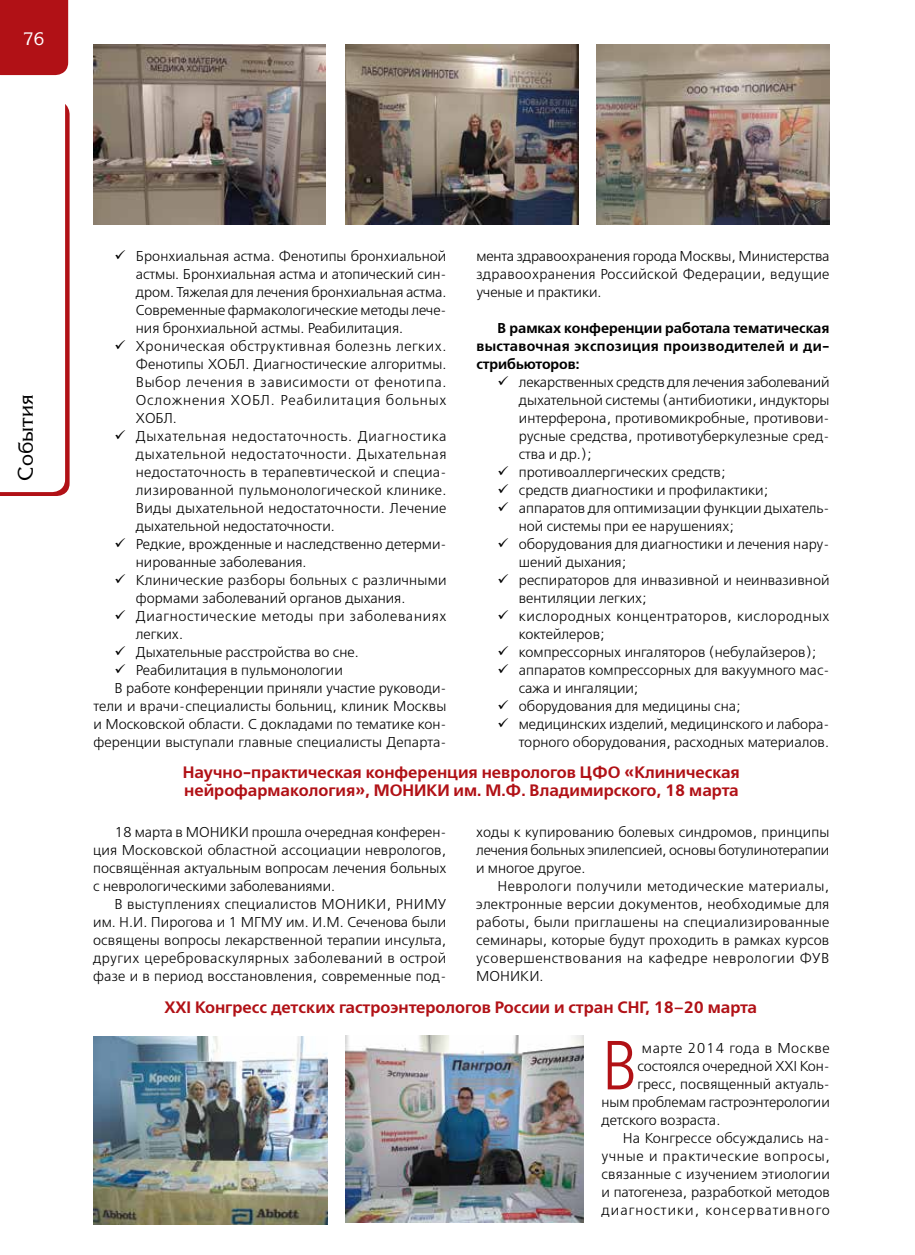
<style>
.page{position:relative;width:915px;height:1255px;background:#fff}
.page>*{position:absolute;margin:0;border:0;box-sizing:border-box;transform-origin:0 0}
.t1{font:69.15px "Free Set C";color:#b11116;scale:.9 1}
.t2{font:21px "Korinna C";color:#000}
.t3{font:18px "Korinna C";color:#fff}
.t4{font:700 16.5px/18px "Free Set C";color:#b11116}
.t5{font:14.25px/18px "Free Set C";color:#000;text-align:justify}
.t6{font:14.25px "Free Set C";letter-spacing:.04em;color:#000}
.t7{font:700 14.25px/18px "Free Set C";letter-spacing:.025em;color:#000;text-align:justify}
.t8{font:14.25px "Free Set C";letter-spacing:.025em;color:#000}
.t9{font:14.25px "Free Set C";letter-spacing:.05em;color:#000}
.t10{font:14.25px "Free Set C";letter-spacing:.02em;color:#000}
.t11{font:14.25px "Free Set C";letter-spacing:.035em;color:#000}
.t12{font:14.25px "Free Set C";letter-spacing:.045em;color:#000}
.t13{font:14.25px "Free Set C";letter-spacing:.055em;color:#000}
.t14{font:14.25px "Free Set C";letter-spacing:.075em;color:#000}
</style>
<div class="page">
<div style="left:0;top:0;width:68px;height:75px;background:#b11116"></div>
<svg style="left:0;top:104px;width:70px;height:392px"></svg>
<img style="left:94px;top:45px;width:231px;height:180px">
<img style="left:345px;top:45px;width:233px;height:180px">
<img style="left:596px;top:45px;width:233px;height:180px">
<img style="left:94px;top:1036px;width:233px;height:187px">
<img style="left:345px;top:1035px;width:238px;height:187px">
<p class="t3" style="left:23px;top:28px;width:23px">76</p>
<h2 class="t2" style="left:14px;top:480px;width:87px;rotate:-90deg">События</h2>
<p class="t5" style="left:136px;top:247px;width:312px">Бронхиальная астма. Фенотипы бронхиальной</p>
<p class="t5" style="left:136px;top:265px;width:312px">астмы. Бронхиальная астма и атопический син-</p>
<p class="t5" style="left:136px;top:283px;width:312px">дром. Тяжелая для лечения бронхиальная астма.</p>
<p class="t5" style="left:136px;top:301px;width:312px">Современные фармакологические методы лече-</p>
<p class="t5" style="left:136px;top:319px;width:269px">ния бронхиальной астмы. Реабилитация.</p>
<p class="t11" style="left:136px;top:338px;width:312px">Хроническая обструктивная болезнь легких.</p>
<p class="t5" style="left:136px;top:355px;width:312px">Фенотипы ХОБЛ. Диагностические алгоритмы.</p>
<p class="t6" style="left:136px;top:374px;width:312px">Выбор лечения в зависимости от фенотипа.</p>
<p class="t13" style="left:136px;top:392px;width:312px">Осложнения ХОБЛ. Реабилитация больных</p>
<p class="t5" style="left:136px;top:409px;width:42px">ХОБЛ.</p>
<p class="t9" style="left:136px;top:428px;width:312px">Дыхательная недостаточность. Диагностика</p>
<p class="t6" style="left:136px;top:446px;width:312px">дыхательной недостаточности. Дыхательная</p>
<p class="t10" style="left:136px;top:464px;width:312px">недостаточность в терапевтической и специа-</p>
<p class="t8" style="left:136px;top:482px;width:312px">лизированной пульмонологической клинике.</p>
<p class="t8" style="left:136px;top:500px;width:312px">Виды дыхательной недостаточности. Лечение</p>
<p class="t5" style="left:136px;top:517px;width:200px">дыхательной недостаточности.</p>
<p class="t5" style="left:136px;top:535px;width:312px">Редкие, врожденные и наследственно детерми-</p>
<p class="t5" style="left:136px;top:553px;width:172px">нированные заболевания.</p>
<p class="t5" style="left:136px;top:571px;width:312px">Клинические разборы больных с различными</p>
<p class="t5" style="left:136px;top:589px;width:271px">формами заболеваний органов дыхания.</p>
<p class="t12" style="left:136px;top:607px;width:312px">Диагностические методы при заболеваниях</p>
<p class="t5" style="left:136px;top:625px;width:49px">легких.</p>
<p class="t5" style="left:136px;top:643px;width:224px">Дыхательные расстройства во сне.</p>
<p class="t5" style="left:136px;top:661px;width:208px">Реабилитация в пульмонологии</p>
<p class="t5" style="left:114px;top:679px;width:333px">В работе конференции приняли участие руководи-</p>
<p class="t5" style="left:93px;top:697px;width:354px">тели и врачи-специалисты больниц, клиник Москвы</p>
<p class="t5" style="left:93px;top:715px;width:354px">и Московской области. С докладами по тематике кон-</p>
<p class="t5" style="left:93px;top:733px;width:354px">ференции выступали главные специалисты Департа-</p>
<p class="t5" style="left:476px;top:247px;width:354px">мента здравоохранения города Москвы, Министерства здравоохранения Российской Федерации, ведущие ученые и практики.</p>
<p class="t7" style="left:476px;top:319px;width:354px;text-indent:21px">В рамках конференции работала тематическая выставочная экспозиция производителей и ди&shy;стрибьюторов:</p>
<p class="t5" style="left:518px;top:373px;width:312px;text-align:left">лекарственных средств для лечения заболеваний дыхательной системы (антибиотики, индукторы интерферона, противомикробные, противови&shy;русные средства, противотуберкулезные сред&shy;ства и др.);<br>противоаллергических средств;<br>средств диагностики и профилактики; аппаратов для оптимизации функции дыхатель&shy;ной системы при ее нарушениях; оборудования для диагностики и лечения нару&shy;шений дыхания;<br>респираторов для инвазивной и неинвазивной вентиляции легких;<br>кислородных концентраторов, кислородных коктейлеров;<br>компрессорных ингаляторов (небулайзеров); аппаратов компрессорных для вакуумного мас&shy;сажа и ингаляции;<br>оборудования для медицины сна; медицинских изделий, медицинского и лабора&shy;торного оборудования, расходных материалов.</p>
<p class="t4" style="left:183px;top:763px;width:558px">Научно-практическая конференция неврологов ЦФО «Клиническая нейрофармакология», МОНИКИ им. М.Ф. Владимирского, 18 марта</p>
<p class="t5" style="left:93px;top:823px;width:354px;text-indent:21px">18 марта в МОНИКИ прошла очередная конферен&shy;ция Московской областной ассоциации неврологов, посвящённая актуальным вопросам лечения больных с неврологическими заболеваниями.</p>
<p class="t5" style="left:93px;top:895px;width:354px;text-indent:21px">В выступлениях специалистов МОНИКИ, РНИМУ им. Н.И. Пирогова и 1 МГМУ им. И.М. Сеченова были освящены вопросы лекарственной терапии инсульта, других цереброваскулярных заболеваний в острой фазе и в период восстановления, современные под-</p>
<p class="t5" style="left:476px;top:823px;width:354px">ходы к купированию болевых синдромов, принципы лечения больных эпилепсией, основы ботулинотерапии и многое другое.</p>
<p class="t5" style="left:476px;top:877px;width:355px;text-indent:21px">Неврологи получили методические материалы, электронные версии документов, необходимые для работы, были приглашены на специализированные семинары, которые будут проходить в рамках курсов усовершенствования на кафедре неврологии ФУВ МОНИКИ.</p>
<p class="t4" style="left:164px;top:998px;width:594px">XXI Конгресс детских гастроэнтерологов России и стран СНГ, 18–20 марта</p>
<h1 class="t1" style="left:601px;top:1024px;width:41px">В</h1>
<p class="t6" style="left:641px;top:1040px;width:189px">марте 2014 года в Москве</p>
<p class="t5" style="left:637px;top:1057px;width:194px">состоялся очередной XXI Кон-</p>
<p class="t5" style="left:637px;top:1075px;width:194px">гресс, посвященный актуаль-</p>
<p class="t5" style="left:601px;top:1093px;width:230px">ным проблемам гастроэнтерологии</p>
<p class="t5" style="left:601px;top:1111px;width:120px">детского возраста.</p>
<p class="t5" style="left:622px;top:1129px;width:208px">На Конгрессе обсуждались на-</p>
<p class="t9" style="left:601px;top:1148px;width:230px">учные и практические вопросы,</p>
<p class="t5" style="left:601px;top:1165px;width:230px">связанные с изучением этиологии</p>
<p class="t5" style="left:601px;top:1183px;width:230px">и патогенеза, разработкой методов</p>
<p class="t14" style="left:601px;top:1202px;width:230px">диагностики, консервативного</p>
</div>
